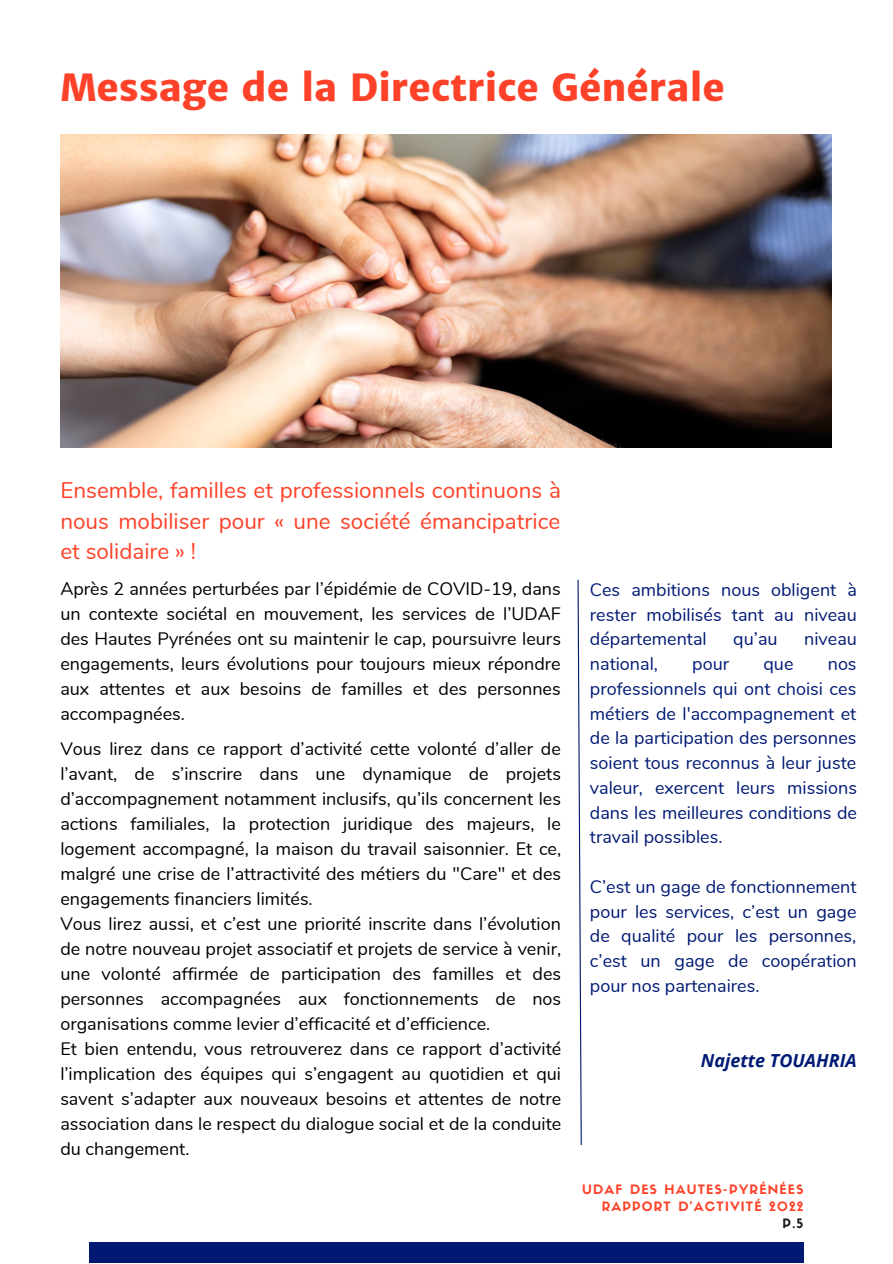
<style>
.page{position:relative;width:893px;height:1264px;background:#fff}
.page>*{position:absolute;margin:0;border:0;box-sizing:border-box;transform-origin:0 0}
.t1{font:800 37.5px "Merriweather Sans";color:#fe4229}
.t2{font:22.5px/30.3px "Nunito";color:#fe4229;text-align:justify}
.t3{font:18px/25px "Nunito";color:#000;text-align:justify}
.t4{font:18px/24.8px "Nunito";color:#001a73;text-align:justify}
.t5{font:italic 700 18px "Open Sans";color:#001a73}
.t6{font:12.75px "Sifonn Basic";letter-spacing:.09em;color:#fe4229}
.t7{font:12.75px "Sifonn Basic";color:#1b181b}
</style>
<div class="page">
<svg style="left:577px;top:579px;width:5px;height:566px"></svg>
<div style="left:89px;top:1242px;width:714px;height:20px;background:#001a73"></div>
<img style="left:60px;top:134px;width:771px;height:313px">
<p class="t1" style="left:60px;top:64px;width:666px">Message de la Directrice Générale</p>
<p class="t2" style="left:60px;top:475px;width:502px">Ensemble, familles et professionnels continuons à nous mobiliser pour « une société émancipatrice et solidaire » !</p>
<p class="t3" style="left:60px;top:577px;width:502px">Après 2 années perturbées par l’épidémie de COVID-19, dans un contexte sociétal en mouvement, les services de l’UDAF des Hautes Pyrénées ont su maintenir le cap, poursuivre leurs engagements, leurs évolutions pour toujours mieux répondre aux attentes et aux besoins de familles et des personnes accompagnées.</p>
<p class="t3" style="left:60px;top:737px;width:502px">Vous lirez dans ce rapport d’activité cette volonté d’aller de l’avant, de s’inscrire dans une dynamique de projets d’accompagnement notamment inclusifs, qu’ils concernent les actions familiales, la protection juridique des majeurs, le logement accompagné, la maison du travail saisonnier. Et ce, malgré une crise de l’attractivité des métiers du "Care" et des engagements financiers limités.</p>
<p class="t3" style="left:60px;top:911px;width:502px">Vous lirez aussi, et c’est une priorité inscrite dans l’évolution de notre nouveau projet associatif et projets de service à venir, une volonté affirmée de participation des familles et des personnes accompagnées aux fonctionnements de nos organisations comme levier d’efficacité et d’efficience.</p>
<p class="t3" style="left:60px;top:1036px;width:502px">Et bien entendu, vous retrouverez dans ce rapport d’activité l’implication des équipes qui s’engagent au quotidien et qui savent s’adapter aux nouveaux besoins et attentes de notre association dans le respect du dialogue social et de la conduite du changement.</p>
<p class="t4" style="left:590px;top:577px;width:268px">Ces ambitions nous obligent à rester mobilisés tant au niveau départemental</p>
<p class="t4" style="left:733px;top:627px;width:46px">qu’au</p>
<p class="t4" style="left:804px;top:627px;width:54px">niveau</p>
<p class="t4" style="left:590px;top:652px;width:70px">national,</p>
<p class="t4" style="left:692px;top:652px;width:38px">pour</p>
<p class="t4" style="left:763px;top:652px;width:32px">que</p>
<p class="t4" style="left:590px;top:652px;width:268px;text-indent:238px">nos professionnels qui ont choisi ces métiers de l'accompagnement et de la participation des personnes soient tous reconnus à leur juste valeur, exercent leurs missions dans les meilleures conditions de travail possibles.</p>
<p class="t4" style="left:590px;top:874px;width:268px">C’est un gage de fonctionnement pour les services, c’est un gage de qualité pour les personnes, c’est un gage de coopération pour nos partenaires.</p>
<p class="t5" style="left:700px;top:1047px;width:157px">Najette TOUAHRIA</p>
<p class="t6" style="left:582px;top:1184px;width:223px">UDAF DES HAUTES-PYRÉNÉES</p>
<p class="t6" style="left:601px;top:1201px;width:203px">RAPPORT D'ACTIVITÉ 2022</p>
<p class="t7" style="left:782px;top:1218px;width:23px">P.5</p>
</div>
